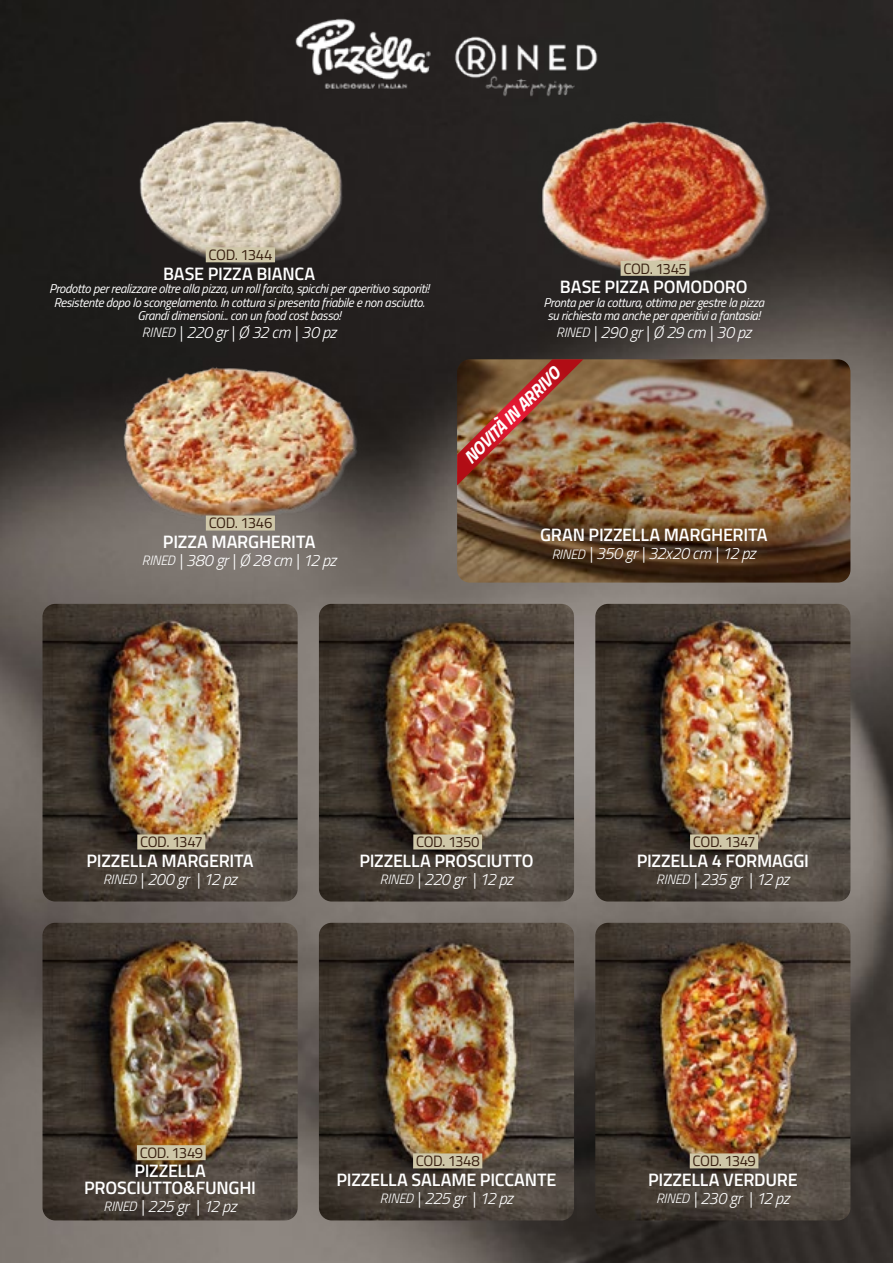
<style>
.page{position:relative;width:893px;height:1263px;background:#fff}
.page>*{position:absolute;margin:0;border:0;box-sizing:border-box;transform-origin:0 0}
.t1{font:600 18px/16.5px "Titillium Web";letter-spacing:-.015em;color:#fff;text-align:center}
.t2{font:italic 700 18px "Titillium Web";color:#fff}
.t3{font:italic 300 16.5px "Titillium Web";letter-spacing:-.04em;color:#fff}
.t4{font:15px "Titillium Web";letter-spacing:-.04em;color:#3a2111}
.t5{font:italic 12.75px/13.5px "Titillium Web";letter-spacing:-.025em;color:#fff;text-align:center}
.s1{font-size:13.5px}
</style>
<div class="page">
<img style="left:0;top:0;width:893px;height:1263px">
<img style="left:291px;top:13px;width:310px;height:85px">
<img style="left:130px;top:115px;width:219px;height:153px">
<img style="left:531px;top:115px;width:246px;height:164px">
<img style="left:112px;top:359px;width:255px;height:166px">
<img style="left:43px;top:604px;width:255px;height:297px">
<img style="left:595px;top:604px;width:255px;height:297px">
<img style="left:43px;top:923px;width:255px;height:297px">
<img style="left:595px;top:923px;width:255px;height:297px">
<img style="left:319px;top:604px;width:255px;height:297px">
<img style="left:457px;top:359px;width:393px;height:224px">
<img style="left:319px;top:923px;width:255px;height:297px">
<div style="left:206px;top:247px;width:69px;height:15px;background:#cfc7a8"></div>
<div style="left:621px;top:261px;width:68px;height:15px;background:#cfc7a8"></div>
<div style="left:206px;top:515px;width:69px;height:15px;background:#cfc7a8"></div>
<div style="left:137px;top:834px;width:68px;height:15px;background:#cfc7a8"></div>
<div style="left:690px;top:834px;width:68px;height:15px;background:#cfc7a8"></div>
<div style="left:413px;top:834px;width:69px;height:15px;background:#cfc7a8"></div>
<div style="left:137px;top:1145px;width:69px;height:15px;background:#cfc7a8"></div>
<div style="left:690px;top:1153px;width:68px;height:15px;background:#cfc7a8"></div>
<div style="left:413px;top:1153px;width:69px;height:15px;background:#cfc7a8"></div>
<img style="left:457px;top:359px;width:126px;height:126px">
<p class="t4" style="left:209px;top:244px;width:65px">COD. 1344</p>
<h1 class="t1" style="left:163px;top:264px;width:154px">BASE PIZZA BIANCA</h1>
<p class="t5" style="left:49px;top:281px;width:382px">Prodotto per realizzare oltre alla pizza, un roll farcito, spicchi per aperitivo saporiti!<br>Resistente dopo lo scongelamento. In cottura si presenta friabile e non asciutto.<br>Grandi dimensioni... con un food cost basso!</p>
<p class="t3" style="left:142px;top:320px;width:196px"><span class="s1">RINED</span> | 220 gr | Ø 32 cm | 30 pz</p>
<p class="t4" style="left:209px;top:512px;width:65px">COD. 1346</p>
<h1 class="t1" style="left:163px;top:532px;width:154px">PIZZA MARGHERITA</h1>
<p class="t3" style="left:142px;top:548px;width:196px"><span class="s1">RINED</span> | 380 gr | Ø 28 cm | 12 pz</p>
<p class="t4" style="left:623px;top:257px;width:65px">COD. 1345</p>
<h1 class="t1" style="left:560px;top:278px;width:189px">BASE PIZZA POMODORO</h1>
<p class="t5" style="left:544px;top:295px;width:222px">Pronta per la cottura, ottima per gestre la pizza su richiesta ma anche per aperitivi a fantasia!</p>
<p class="t3" style="left:556px;top:320px;width:197px"><span class="s1">RINED</span> | 290 gr | Ø 29 cm | 30 pz</p>
<h1 class="t2" style="left:457px;top:450px;width:129px;rotate:-45deg">NOVITÀ IN ARRIVO</h1>
<h1 class="t1" style="left:540px;top:526px;width:229px">GRAN PIZZELLA MARGHERITA</h1>
<p class="t3" style="left:552px;top:542px;width:205px"><span class="s1">RINED</span> | 350 gr | 32x20 cm | 12 pz</p>
<p class="t4" style="left:140px;top:831px;width:64px">COD. 1347</p>
<h1 class="t1" style="left:87px;top:851px;width:169px">PIZZELLA MARGERITA</h1>
<p class="t3" style="left:103px;top:867px;width:135px"><span class="s1">RINED</span> | 200 gr | 12 pz</p>
<p class="t4" style="left:416px;top:831px;width:65px">COD. 1350</p>
<h1 class="t1" style="left:359px;top:851px;width:176px">PIZZELLA PROSCIUTTO</h1>
<p class="t3" style="left:380px;top:867px;width:135px"><span class="s1">RINED</span> | 220 gr | 12 pz</p>
<p class="t4" style="left:693px;top:831px;width:64px">COD. 1347</p>
<h1 class="t1" style="left:637px;top:851px;width:174px">PIZZELLA 4 FORMAGGI</h1>
<p class="t3" style="left:656px;top:867px;width:135px"><span class="s1">RINED</span> | 235 gr | 12 pz</p>
<p class="t4" style="left:140px;top:1142px;width:65px">COD. 1349</p>
<h1 class="t1" style="left:84px;top:1162px;width:173px">PIZZELLA<br>PROSCIUTTO&amp;FUNGHI</h1>
<p class="t3" style="left:104px;top:1194px;width:135px"><span class="s1">RINED</span> | 225 gr | 12 pz</p>
<p class="t4" style="left:416px;top:1150px;width:66px">COD. 1348</p>
<h1 class="t1" style="left:336px;top:1170px;width:221px">PIZZELLA SALAME PICCANTE</h1>
<p class="t3" style="left:380px;top:1186px;width:135px"><span class="s1">RINED</span> | 225 gr | 12 pz</p>
<p class="t4" style="left:693px;top:1150px;width:65px">COD. 1349</p>
<h1 class="t1" style="left:648px;top:1170px;width:151px">PIZZELLA VERDURE</h1>
<p class="t3" style="left:656px;top:1186px;width:135px"><span class="s1">RINED</span> | 230 gr | 12 pz</p>
</div>
